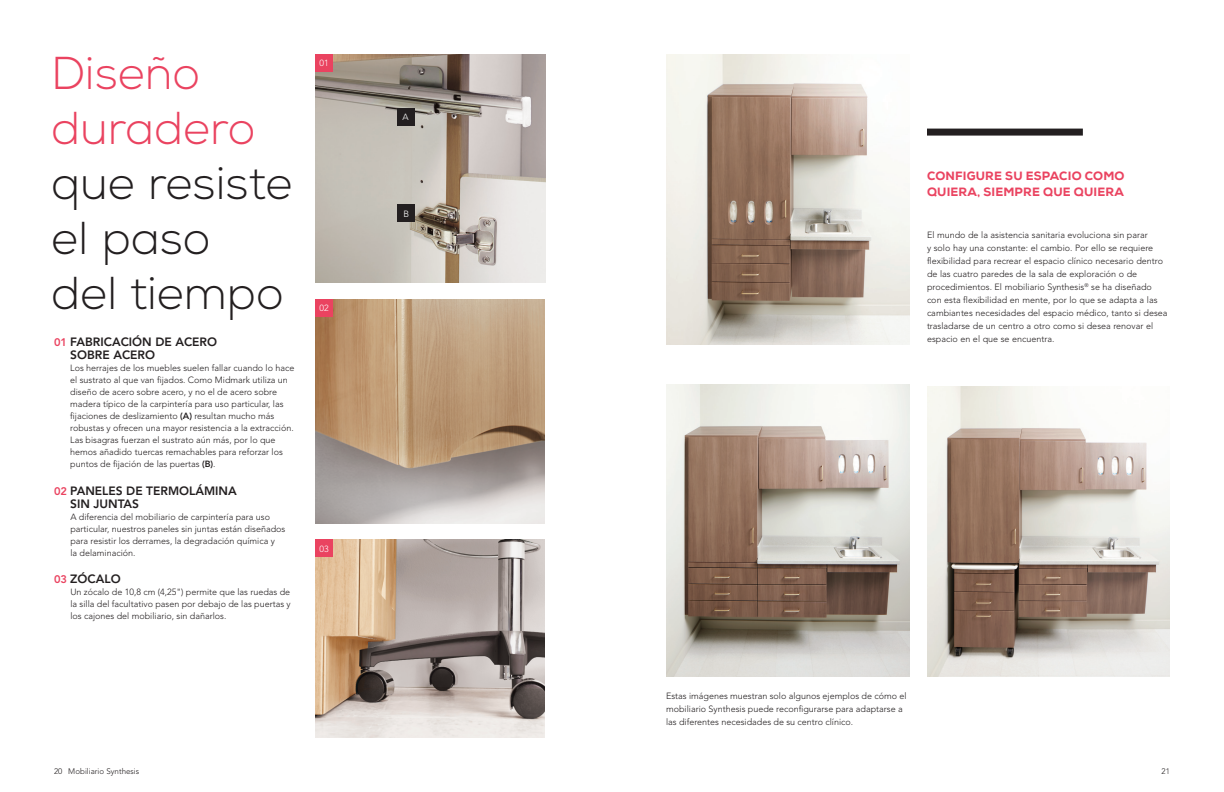
<style>
.page{position:relative;width:1224px;height:792px;background:#fff}
.page>*{position:absolute;margin:0;border:0;box-sizing:border-box;transform-origin:0 0}
.t1{font:300 46px/55px "Nexa";color:#231f20}
.Body_Style_3{font:800 12px/13px "Avenir LT Pro";color:#231f20}
.NEW_SUBHEAD{font:800 12px/16px "Nexa";letter-spacing:.015em;color:#ea4360}
.Body_Style_3-2{font:300 9px/12px "Avenir LT Pro";color:#231f20}
.Numbers_and_Stats_Style_2{font:300 9px "Avenir LT Pro";color:#fff}
.Numbers_and_Stats_Style_2-2{font:300 8.9px "Avenir LT Pro";color:#fff}
.t2{font:300 8px "Avenir LT Pro";letter-spacing:-.005em;color:#231f20}
.s1{color:#ea4360}
.s2{font-size:11px;color:#ea4360}
.s3{font-weight:800}
</style>
<div class="page">
<img style="left:315px;top:299px;width:230px;height:225px">
<img style="left:315px;top:54px;width:230px;height:229px">
<div style="left:397px;top:204px;width:18px;height:18px;background:#231f20"></div>
<div style="left:397px;top:108px;width:18px;height:18px;background:#231f20"></div>
<img style="left:315px;top:539px;width:230px;height:199px">
<img style="left:666px;top:384px;width:243px;height:292px">
<img style="left:927px;top:386px;width:243px;height:290px">
<img style="left:666px;top:54px;width:243px;height:291px">
<div style="left:927px;top:129px;width:156px;height:7px;background:#231f20"></div>
<div style="left:315px;top:54px;width:18px;height:18px;background:#ea4360"></div>
<div style="left:315px;top:299px;width:18px;height:18px;background:#ea4360"></div>
<div style="left:315px;top:539px;width:18px;height:18px;background:#ea4360"></div>
<p class="t1" style="left:51px;top:47px;width:243px"><span class="s1">Diseño duradero </span>que resiste el paso<br>del tiempo</p>
<p class="Body_Style_3" style="left:70px;top:336px;width:148px;text-indent:-16px"><span class="s2">01</span> FABRICACIÓN DE ACERO<br>SOBRE ACERO</p>
<p class="Body_Style_3-2" style="left:70px;top:362px;width:226px">Los herrajes de los muebles suelen fallar cuando lo hace el sustrato al que van fijados. Como Midmark utiliza un diseño de acero sobre acero, y no el de acero sobre madera típico de la carpintería para uso particular, las fijaciones de deslizamiento <span class="s3">(A)</span> resultan mucho más robustas y ofrecen una mayor resistencia a la extracción.<br>Las bisagras fuerzan el sustrato aún más, por lo que hemos añadido tuercas remachables para reforzar los puntos de fijación de las puertas <span class="s3">(B)</span>.</p>
<p class="Body_Style_3" style="left:70px;top:484px;width:168px;text-indent:-16px"><span class="s2">02</span> PANELES DE TERMOLÁMINA<br>SIN JUNTAS</p>
<p class="Body_Style_3-2" style="left:70px;top:511px;width:217px">A diferencia del mobiliario de carpintería para uso particular, nuestros paneles sin juntas están diseñados para resistir los derrames, la degradación química y<br>la delaminación.</p>
<p class="Body_Style_3" style="left:54px;top:573px;width:68px"><span class="s2">03</span> ZÓCALO</p>
<p class="Body_Style_3-2" style="left:70px;top:586px;width:222px;text-align:justify">Un zócalo de 10,8 cm (4,25") permite que las ruedas de la silla del facultativo pasen por debajo de las puertas y los cajones del mobiliario, sin dañarlos.</p>
<p class="Numbers_and_Stats_Style_2-2" style="left:319px;top:58px;width:11px">01</p>
<p class="Numbers_and_Stats_Style_2-2" style="left:319px;top:303px;width:11px">02</p>
<p class="Numbers_and_Stats_Style_2-2" style="left:319px;top:543px;width:11px">03</p>
<p class="Numbers_and_Stats_Style_2" style="left:403px;top:112px;width:8px">A</p>
<p class="Numbers_and_Stats_Style_2" style="left:404px;top:209px;width:7px">B</p>
<p class="NEW_SUBHEAD" style="left:927px;top:168px;width:199px">CONFIGURE SU ESPACIO COMO<br>QUIERA, SIEMPRE QUE QUIERA</p>
<p class="Body_Style_3-2" style="left:927px;top:228px;width:242px;line-height:13px">El mundo de la asistencia sanitaria evoluciona sin parar<br>y solo hay una constante: el cambio. Por ello se requiere flexibilidad para recrear el espacio clínico necesario dentro de las cuatro paredes de la sala de exploración o de procedimientos. El mobiliario Synthesis<sup>®</sup> se ha diseñado con esta flexibilidad en mente, por lo que se adapta a las cambiantes necesidades del espacio médico, tanto si desea trasladarse de un centro a otro como si desea renovar el espacio en el que se encuentra.</p>
<p class="Body_Style_3-2" style="left:666px;top:690px;width:242px;line-height:13px">Estas imágenes muestran solo algunos ejemplos de cómo el mobiliario Synthesis puede reconfigurarse para adaptarse a las diferentes necesidades de su centro clínico.</p>
<p class="t2" style="left:54px;top:766px;width:87px">20 Mobiliario Synthesis</p>
<p class="t2" style="left:1162px;top:767px;width:10px">21</p>
</div>
